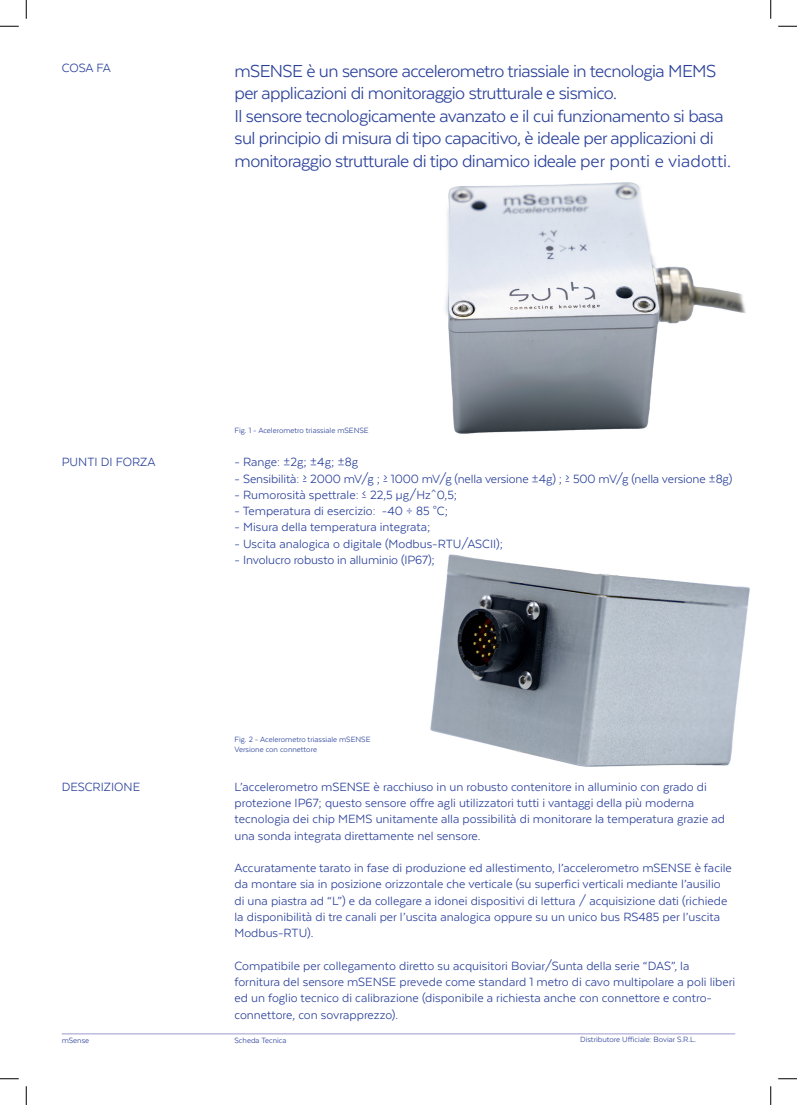
<style>
.page{position:relative;width:797px;height:1105px;background:#fff}
.page>*{position:absolute;margin:0;border:0;box-sizing:border-box;transform-origin:0 0}
.t1{font:20px/22.5px "Texta";letter-spacing:-.03em;color:#283f99}
.t2{font:13.75px/16.2px "Texta";color:#283f99}
.t3{font:8.75px "Texta";color:#283f99}
</style>
<div class="page">
<img style="left:430px;top:554px;width:320px;height:213px">
<hr style="left:62px;top:1034px;width:673px;height:1px;background:#9c9bcc">
<img style="left:445px;top:182px;width:300px;height:252px">
<svg style="left:0;top:25px;width:19px;height:2px"></svg>
<svg style="left:778px;top:25px;width:19px;height:2px"></svg>
<svg style="left:0;top:1078px;width:19px;height:1px"></svg>
<svg style="left:778px;top:1078px;width:19px;height:1px"></svg>
<svg style="left:25px;top:0;width:2px;height:19px"></svg>
<svg style="left:25px;top:1086px;width:2px;height:19px"></svg>
<svg style="left:770px;top:0;width:1px;height:19px"></svg>
<svg style="left:770px;top:1086px;width:1px;height:19px"></svg>
<p class="t2" style="left:62px;top:60px;width:51px">COSA FA</p>
<p class="t1" style="left:234px;top:59px;width:483px">mSENSE è un sensore accelerometro triassiale in tecnologia MEMS per applicazioni di monitoraggio strutturale e sismico.</p>
<p class="t1" style="left:234px;top:104px;width:498px">Il sensore tecnologicamente avanzato e il cui funzionamento si basa sul principio di misura di tipo capacitivo, è ideale per applicazioni di monitoraggio strutturale di tipo dinamico ideale per ponti e viadotti.</p>
<p class="t3" style="left:234px;top:426px;width:136px">Fig. 1 - Acelerometro triassiale mSENSE</p>
<p class="t2" style="left:62px;top:454px;width:95px">PUNTI DI FORZA</p>
<p class="t2" style="left:234px;top:454px;width:125px">- Range: ±2g; ±4g; ±8g</p>
<p class="t2" style="left:234px;top:470px;width:499px">- Sensibilità: ≥ 2000 mV/g ; ≥ 1000 mV/g (nella versione ±4g) ; ≥ 500 mV/g (nella versione ±8g)</p>
<p class="t2" style="left:234px;top:486px;width:224px">- Rumorosità spettrale: ≤ 22,5 µg/Hz^0,5;</p>
<p class="t2" style="left:234px;top:503px;width:215px">- Temperatura di esercizio: -40 ÷ 85 °C;</p>
<p class="t2" style="left:234px;top:519px;width:197px">- Misura della temperatura integrata;</p>
<p class="t2" style="left:234px;top:535px;width:270px">- Uscita analogica o digitale (Modbus-RTU/ASCII);</p>
<p class="t2" style="left:234px;top:551px;width:202px">- Involucro robusto in alluminio (IP67);</p>
<p class="t3" style="left:234px;top:735px;width:137px">Fig. 2 - Acelerometro triassiale mSENSE</p>
<p class="t3" style="left:234px;top:745px;width:84px">Versione con connettore</p>
<p class="t2" style="left:62px;top:778px;width:80px">DESCRIZIONE</p>
<p class="t2" style="left:234px;top:778px;width:492px">L’accelerometro mSENSE è racchiuso in un robusto contenitore in alluminio con grado di protezione IP67; questo sensore offre agli utilizzatori tutti i vantaggi della più moderna tecnologia dei chip MEMS unitamente alla possibilità di monitorare la temperatura grazie ad una sonda integrata direttamente nel sensore.</p>
<p class="t2" style="left:234px;top:860px;width:499px">Accuratamente tarato in fase di produzione ed allestimento, l’accelerometro mSENSE è facile da montare sia in posizione orizzontale che verticale (su superfici verticali mediante l’ausilio di una piastra ad “L”) e da collegare a idonei dispositivi di lettura / acquisizione dati (richiede la disponibilità di tre canali per l’uscita analogica oppure su un unico bus RS485 per l’uscita Modbus-RTU).</p>
<p class="t2" style="left:234px;top:957px;width:502px">Compatibile per collegamento diretto su acquisitori Boviar/Sunta della serie “DAS”, la fornitura del sensore mSENSE prevede come standard 1 metro di cavo multipolare a poli liberi ed un foglio tecnico di calibrazione (disponibile a richiesta anche con connettore e contro&shy;connettore, con sovrapprezzo).</p>
<p class="t3" style="left:62px;top:1036px;width:29px">mSense</p>
<p class="t3" style="left:234px;top:1036px;width:54px">Scheda Tecnica</p>
<p class="t3" style="left:580px;top:1035px;width:117px">Distributore Ufficiale: Boviar S.R.L.</p>
</div>
